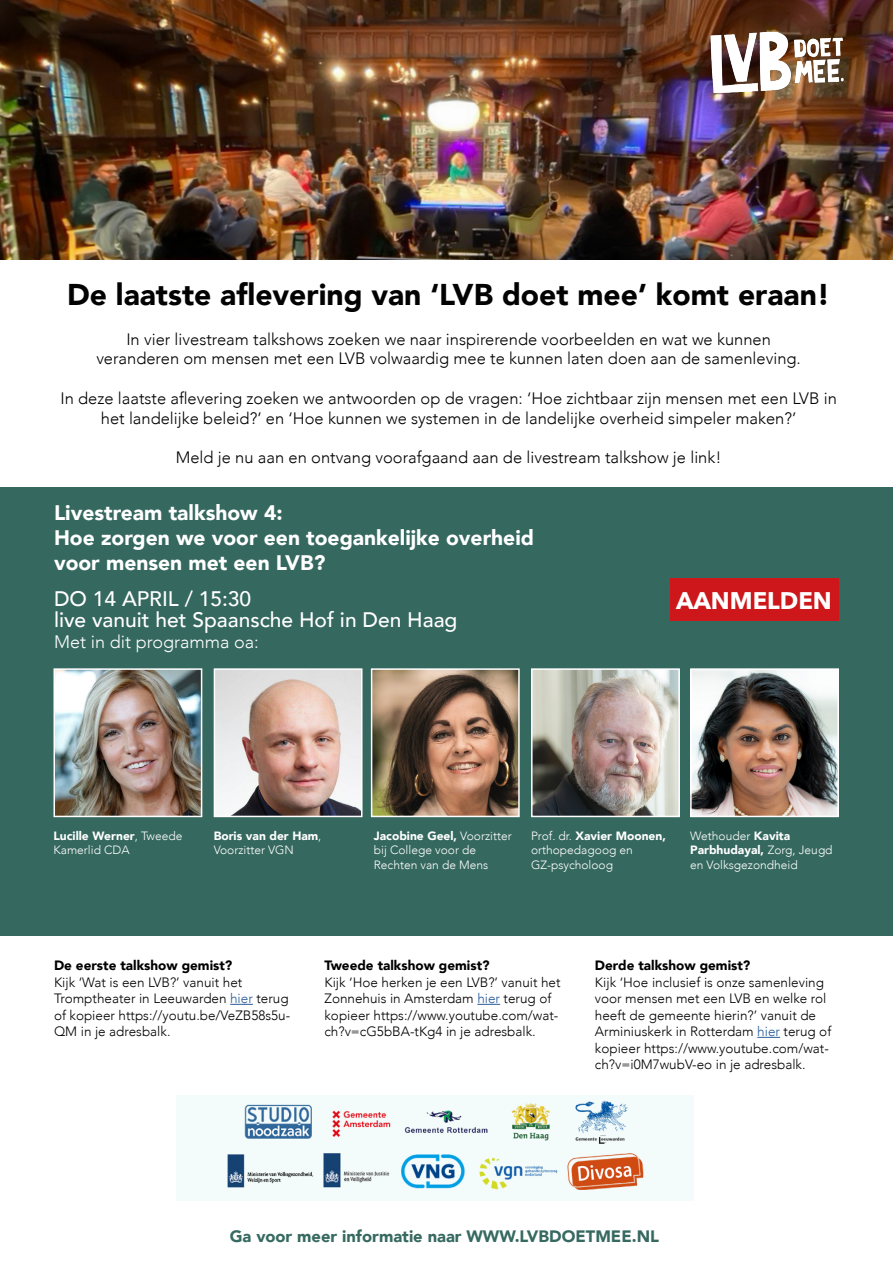
<style>
.page{position:relative;width:893px;height:1263px;background:#fff}
.page>*{position:absolute;margin:0;border:0;box-sizing:border-box;transform-origin:0 0}
.t1{font:900 30px "Avenir";color:#020203}
.t2{font:700 24px "Avenir Next";color:#fff}
.t3{font:900 21px/25.2px "Avenir";color:#fff}
.t4{font:500 21px/21px "Avenir";color:#fff}
.t5{font:300 18px "Avenir";color:#fff}
.t6{font:300 16.5px/19.8px "Avenir";color:#020203;text-align:center}
.t7{font:900 16.5px "Avenir";color:#366960}
.t8{font:300 13.5px/16.5px "Avenir";color:#000}
.t9{font:900 13.5px "Avenir";color:#000}
.t10{font:300 12px/14.4px "Avenir";color:#fff}
.t11{font:900 12px/14.4px "Avenir";color:#fff}
.s1{font-weight:900}
.s2{font-weight:300}
.s3{color:#275b9b}
</style>
<div class="page">
<div style="left:0;top:487px;width:893px;height:448px;background:#35685f"></div>
<svg style="left:230px;top:1004px;width:23px;height:1px"></svg>
<svg style="left:477px;top:1004px;width:23px;height:1px"></svg>
<svg style="left:757px;top:1037px;width:23px;height:1px"></svg>
<div style="left:670px;top:578px;width:169px;height:43px;background:#cd171a"></div>
<img style="left:176px;top:1096px;width:517px;height:104px">
<img style="left:57px;top:671px;width:142px;height:143px">
<div style="left:54px;top:668px;width:148px;height:149px;border:2px solid #fff"></div>
<img style="left:217px;top:671px;width:142px;height:143px">
<div style="left:214px;top:668px;width:148px;height:149px;border:2px solid #fff"></div>
<img style="left:374px;top:671px;width:143px;height:143px">
<div style="left:371px;top:668px;width:149px;height:149px;border:2px solid #fff"></div>
<img style="left:534px;top:671px;width:143px;height:143px">
<div style="left:531px;top:668px;width:149px;height:149px;border:2px solid #fff"></div>
<img style="left:693px;top:671px;width:143px;height:143px">
<div style="left:690px;top:668px;width:149px;height:149px;border:2px solid #fff"></div>
<img style="left:0;top:0;width:893px;height:259px">
<h1 class="t1" style="left:67px;top:269px;width:765px">De laatste aflevering van ‘LVB doet mee’ komt eraan!</h1>
<p class="t6" style="left:96px;top:329px;width:706px">In vier livestream talkshows zoeken we naar inspirerende voorbeelden en wat we kunnen veranderen om mensen met een LVB volwaardig mee te kunnen laten doen aan de samenleving.</p>
<p class="t6" style="left:60px;top:388px;width:778px">In deze laatste aflevering zoeken we antwoorden op de vragen: ‘Hoe zichtbaar zijn mensen met een LVB in het landelijke beleid?’ en ‘Hoe kunnen we systemen in de landelijke overheid simpeler maken?’</p>
<p class="t6" style="left:176px;top:448px;width:547px">Meld je nu aan en ontvang voorafgaand aan de livestream talkshow je link!</p>
<h3 class="t3" style="left:54px;top:499px;width:481px">Livestream talkshow 4:<br>Hoe zorgen we voor een toegankelijke overheid voor mensen met een LVB?</h3>
<h3 class="t4" style="left:54px;top:587px;width:405px">DO 14 APRIL / 15:30<br>live vanuit het Spaansche Hof in Den Haag</h3>
<h3 class="t5" style="left:54px;top:631px;width:206px">Met in dit programma oa:</h3>
<h2 class="t2" style="left:676px;top:579px;width:157px">AANMELDEN</h2>
<p class="t10" style="left:54px;top:829px;width:130px"><span class="s1">Lucille Werner</span>, Tweede<br>Kamerlid CDA</p>
<p class="t11" style="left:214px;top:828px;width:109px">Boris van der Ham<span class="s2">,<br>Voorzitter VGN</span></p>
<p class="t10" style="left:374px;top:829px;width:139px"><span class="s1">Jacobine Geel,</span> Voorzitter bij College voor de<br>Rechten van de Mens</p>
<p class="t10" style="left:531px;top:829px;width:136px">Prof. dr. <span class="s1">Xavier Moonen, </span>orthopedagoog en<br>GZ-psycholoog</p>
<p class="t10" style="left:690px;top:829px;width:144px">Wethouder <span class="s1">Kavita<br>Parbhudayal,</span> Zorg, Jeugd en Volksgezondheid</p>
<p class="t9" style="left:54px;top:954px;width:180px">De eerste talkshow gemist?</p>
<p class="t8" style="left:54px;top:974px;width:238px">Kijk ‘Wat is een LVB?’ vanuit het Tromptheater in Leeuwarden <span class="s3">hier</span> terug of kopieer https://youtu.be/VeZB58s5u-QM in je adresbalk.</p>
<p class="t9" style="left:324px;top:954px;width:167px">Tweede talkshow gemist?</p>
<p class="t8" style="left:324px;top:974px;width:238px">Kijk ‘Hoe herken je een LVB?’ vanuit het Zonnehuis in Amsterdam <span class="s3">hier</span> terug of kopieer https://www.youtube.com/wat&shy;ch?v=cG5bBA-tKg4 in je adresbalk.</p>
<p class="t9" style="left:595px;top:954px;width:157px">Derde talkshow gemist?</p>
<p class="t8" style="left:595px;top:974px;width:238px">Kijk ‘Hoe inclusief is onze samenleving voor mensen met een LVB en welke rol heeft de gemeente hierin?’ vanuit de Arminiuskerk in Rotterdam <span class="s3">hier</span> terug of kopieer https://www.youtube.com/wat&shy;ch?v=i0M7wubV-eo in je adresbalk.</p>
<p class="t7" style="left:230px;top:1222px;width:431px">Ga voor meer informatie naar WWW.LVBDOETMEE.NL</p>
</div>
